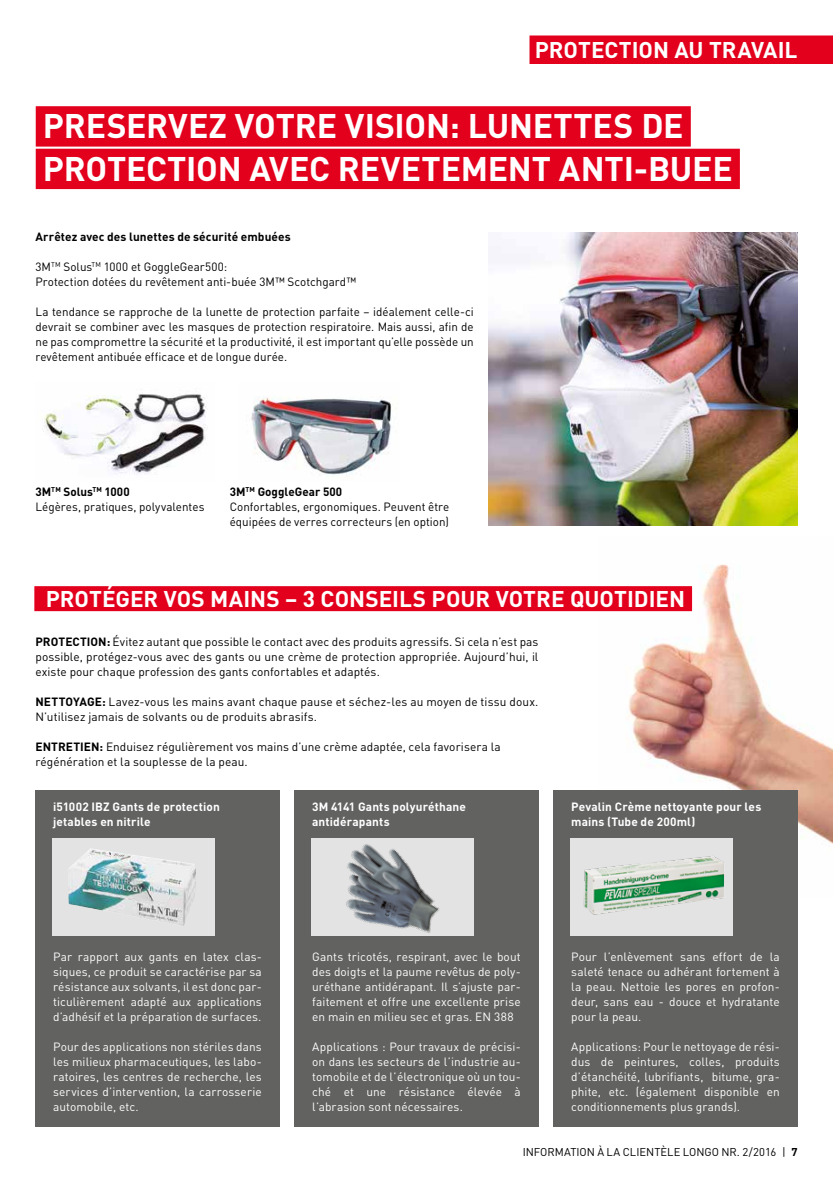
<style>
.page{position:relative;width:833px;height:1180px;background:#fff}
.page>*{position:absolute;margin:0;border:0;box-sizing:border-box;transform-origin:0 0}
.t1{font:700 33.75px "DIN";letter-spacing:-.005em;color:#fff}
.t2{font:700 22.5px "DIN";color:#fff}
.t3{font:11.88px/15px "DIN";letter-spacing:.01em;color:#fff;text-align:justify}
.t4{font:11.88px/15px "DIN";letter-spacing:.005em;color:#000}
.t5{font:700 11.88px/15px "DIN";letter-spacing:.015em;color:#fff}
.t6{font:700 11.88px "DIN";letter-spacing:.01em;color:#000}
.t7{font:11.25px "DIN";letter-spacing:-.005em;color:#000}
.s1{font-weight:700}
</style>
<div class="page">
<div style="left:294px;top:790px;width:244px;height:337px;background:#626261"></div>
<img style="left:312px;top:838px;width:160px;height:97px">
<img style="left:599px;top:564px;width:234px;height:333px">
<div style="left:529px;top:35px;width:304px;height:29px;background:#e3001d"></div>
<div style="left:36px;top:106px;width:655px;height:41px;background:#e3001d"></div>
<div style="left:36px;top:149px;width:704px;height:40px;background:#e3001d"></div>
<div style="left:35px;top:790px;width:244px;height:337px;background:#626261"></div>
<div style="left:53px;top:838px;width:162px;height:97px;background:#e3e3e3"></div>
<img style="left:68px;top:848px;width:128px;height:78px">
<div style="left:34px;top:586px;width:658px;height:25px;background:#e3001d"></div>
<img style="left:489px;top:232px;width:308px;height:294px">
<img style="left:43px;top:394px;width:164px;height:81px">
<img style="left:251px;top:397px;width:145px;height:78px">
<div style="left:553px;top:790px;width:244px;height:337px;background:#626261"></div>
<img style="left:571px;top:838px;width:162px;height:97px">
<h2 class="t2" style="left:535px;top:35px;width:264px">protection au travail</h2>
<h1 class="t1" style="left:43px;top:104px;width:446px">PrEservez votre vision: LUNETTES</h1>
<h1 class="t1" style="left:641px;top:104px;width:20px">DE</h1>
<h1 class="t1" style="left:43px;top:147px;width:42px">PROTECTION</h1>
<h1 class="t1" style="left:249px;top:147px;width:174px">AVEC REVETEMENT</h1>
<h1 class="t1" style="left:559px;top:147px;width:20px">ANTI</h1>
<h1 class="t1" style="left:634px;top:147px;width:36px">-BUEE</h1>
<p class="t6" style="left:35px;top:229px;width:257px">Arrêtez avec des lunettes de sécurité embuées</p>
<p class="t4" style="left:35px;top:259px;width:322px">3M<sup>TM</sup> Solus<sup>TM</sup> 1000 et GoggleGear500:<br>Protection dotées du revêtement anti-buée 3M™ Scotchgard™</p>
<p class="t4" style="left:35px;top:304px;width:440px;text-align:justify">La tendance se rapproche de la lunette de protection parfaite – idéalement celle-ci devrait se combiner avec les masques de protection respiratoire. Mais aussi, afin de ne pas compromettre la sécurité et la productivité, il est important qu’elle possède un revêtement antibuée efficace et de longue durée.</p>
<p class="t4" style="left:35px;top:484px;width:170px"><span class="s1">3M</span> <sup>TM</sup> <span class="s1">Solus</span><sup>TM</sup> <span class="s1">1000<br></span>Légères, pratiques, polyvalentes</p>
<p class="t4" style="left:230px;top:484px;width:221px"><span class="s1">3M</span> <sup>TM</sup> <span class="s1">GoggleGear 500<br></span>Confortables, ergonomiques. Peuvent être équipées de verres correcteurs (en option)</p>
<h2 class="t2" style="left:46px;top:584px;width:29px">PROTÉ</h2>
<h2 class="t2" style="left:115px;top:584px;width:110px">GER VOS MAINS</h2>
<h2 class="t2" style="left:285px;top:584px;width:50px">– 3 CONSEILS</h2>
<h2 class="t2" style="left:431px;top:584px;width:30px">POUR</h2>
<h2 class="t2" style="left:496px;top:584px;width:28px">VOTRE</h2>
<h2 class="t2" style="left:570px;top:584px;width:28px">QUOTIDIEN</h2>
<p class="t6" style="left:35px;top:634px;width:16px">PROTECTION</p>
<p class="t4" style="left:35px;top:634px;width:504px;text-align:justify;text-indent:71px"><span class="s1">:</span> Évitez autant que possible le contact avec des produits agressifs. Si cela n’est pas possible, protégez-vous avec des gants ou une crème de protection appropriée. Aujourd’hui, il existe pour chaque profession des gants confortables et adaptés.</p>
<p class="t6" style="left:35px;top:694px;width:9px">NETTOYA</p>
<p class="t4" style="left:35px;top:694px;width:504px;text-indent:52px"><span class="s1">GE:</span> Lavez-vous les mains avant chaque pause et séchez-les au moyen de tissu doux.<br>N’utilisez jamais de solvants ou de produits abrasifs.</p>
<p class="t6" style="left:35px;top:739px;width:8px">ENTRETIEN</p>
<p class="t4" style="left:35px;top:739px;width:467px;text-indent:64px"><span class="s1">:</span> Enduisez régulièrement vos mains d’une crème adaptée, cela favorisera la régénération et la souplesse de la peau.</p>
<p class="t5" style="left:53px;top:799px;width:168px">i51002 IBZ Gants de protection jetables en nitrile</p>
<p class="t3" style="left:53px;top:949px;width:210px">Par rapport aux gants en latex clas&shy;siques, ce produit se caractérise par sa résistance aux solvants, il est donc par&shy;ticulièrement adapté aux applications d’adhésif et la préparation de surfaces.</p>
<p class="t3" style="left:53px;top:1039px;width:210px">Pour des applications non stériles dans les milieux pharmaceutiques, les labo&shy;ratoires, les centres de recherche, les services d’intervention, la carrosserie automobile, etc.</p>
<p class="t5" style="left:312px;top:799px;width:155px">3M 4141 Gants polyuréthane antidérapants</p>
<p class="t3" style="left:312px;top:949px;width:210px">Gants tricotés, respirant, avec le bout des doigts et la paume revêtus de poly&shy;uréthane antidérapant. Il s’ajuste par&shy;faitement et offre une excellente prise en main en milieu sec et gras. EN 388</p>
<p class="t3" style="left:312px;top:1039px;width:210px">Applications : Pour travaux de précisi&shy;on dans les secteurs de l’industrie au&shy;tomobile et de l’électronique où un tou&shy;ché et une résistance élevée à l’abrasion sont nécessaires.</p>
<p class="t5" style="left:571px;top:799px;width:192px">Pevalin Crème nettoyante pour les mains (Tube de 200ml)</p>
<p class="t3" style="left:571px;top:949px;width:210px">Pour l’enlèvement sans effort de la saleté tenace ou adhérant fortement à la peau. Nettoie les pores en profon&shy;deur, sans eau - douce et hydratante pour la peau.</p>
<p class="t3" style="left:571px;top:1039px;width:210px">Applications: Pour le nettoyage de rési&shy;dus de peintures, colles, produits d’étanchéité, lubrifiants, bitume, gra&shy;phite, etc. (également disponible en conditionnements plus grands).</p>
<p class="t7" style="left:523px;top:1145px;width:276px">INformation à La cli entèle Longo Nr. 2/2016 | <span class="s1">7</span></p>
</div>
